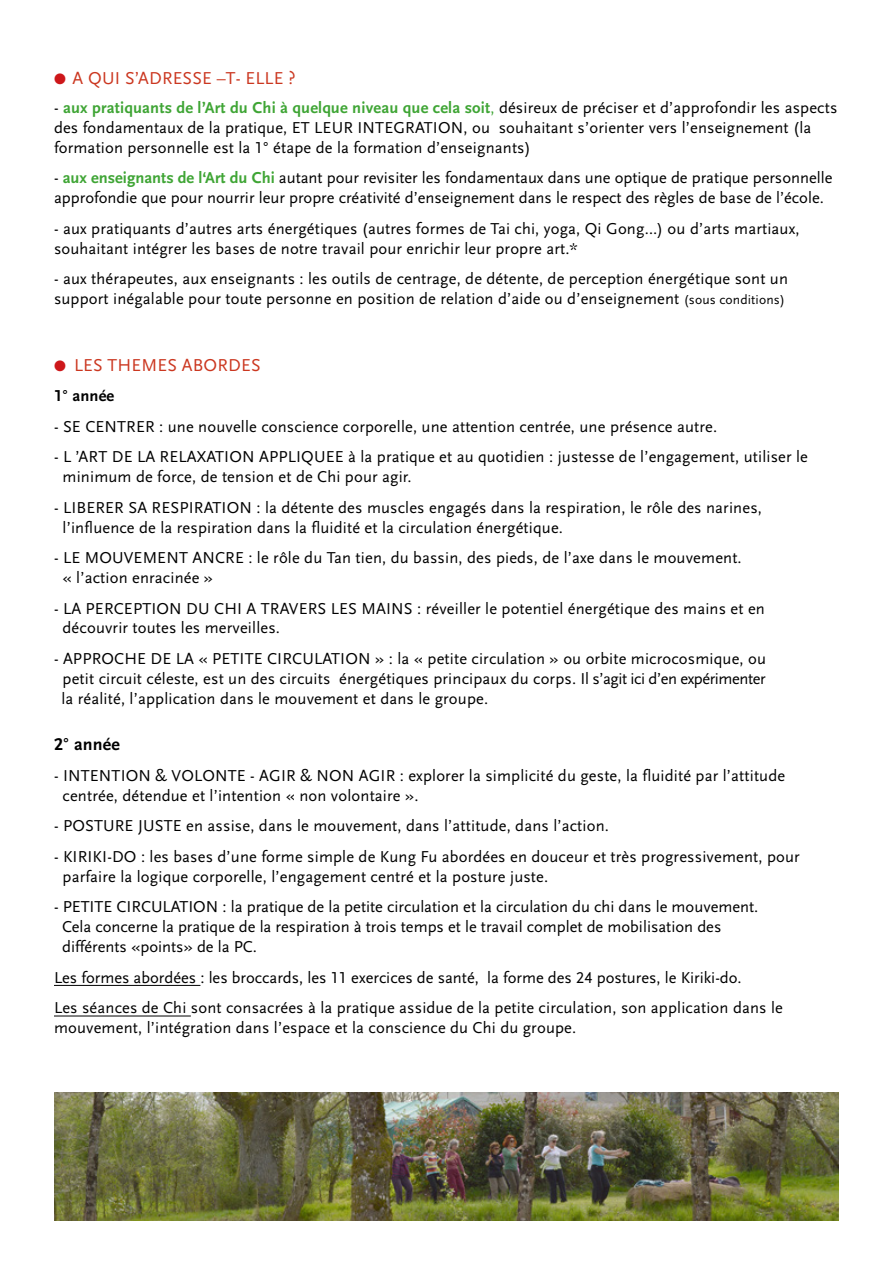
<style>
.page{position:relative;width:893px;height:1263px;background:#fff}
.page>*{position:absolute;margin:0;border:0;box-sizing:border-box;transform-origin:0 0}
.t1{font:18px "Scala Sans Regular LF";letter-spacing:.01em;color:#cb3720}
.t2{font:18px "Scala Sans Bold LF";letter-spacing:.01em;color:#000}
.t3{font:16.5px/19.8px "Scala Sans Regular LF";letter-spacing:.01em;color:#000}
.t4{font:16.5px "Scala Sans Bold LF";letter-spacing:.01em;color:#3fa535}
.t5{font:16.5px "Scala Sans Bold LF";letter-spacing:.01em;color:#000}
.s1{color:#cd171a}
.s2{font-family:"Scala Sans Regular LF";color:#000}
.s3{font-family:"Scala Sans Regular LF"}
.s4{font-family:"Scala Sans Bold LF";color:#3fa535}
.s5{font-size:13.5px}
</style>
<div class="page">
<hr style="left:54px;top:985px;width:146px;height:1px;background:#000">
<hr style="left:54px;top:1016px;width:137px;height:1px;background:#000">
<img style="left:54px;top:1093px;width:785px;height:127px">
<p class="t1" style="left:54px;top:69px;width:243px"><span class="s1">●</span> A QUI S’ADRESSE –T- ELLE ?</p>
<p class="t4" style="left:54px;top:99px;width:785px"><span class="s2">-</span> aux pratiquants de l’Art du Chi à quelque niveau que cela soit<span class="s3">,</span> <span class="s2">désireux de préciser et d’approfondir les aspects</span></p>
<p class="t3" style="left:54px;top:118px;width:759px">des fondamentaux de la pratique, ET LEUR INTEGRATION, ou souhaitant s’orienter vers l’enseignement (la formation personnelle est la 1° étape de la formation d’enseignants)</p>
<p class="t3" style="left:54px;top:168px;width:780px">- <span class="s4">aux enseignants de l‘Art du Chi</span> autant pour revisiter les fondamentaux dans une optique de pratique personnelle approfondie que pour nourrir leur propre créativité d’enseignement dans le respect des règles de base de l’école.</p>
<p class="t3" style="left:54px;top:219px;width:747px">- aux pratiquants d’autres arts énergétiques (autres formes de Tai chi, yoga, Qi Gong…) ou d’arts martiaux, souhaitant intégrer les bases de notre travail pour enrichir leur propre art.*</p>
<p class="t3" style="left:54px;top:269px;width:735px">- aux thérapeutes, aux enseignants : les outils de centrage, de détente, de perception énergétique sont un support inégalable pour toute personne en position de relation d’aide ou d’enseignement <span class="s5">(sous conditions)</span></p>
<p class="t1" style="left:54px;top:355px;width:208px"><span class="s1">●</span> LES THEMES ABORDES</p>
<p class="t5" style="left:54px;top:387px;width:62px">1° année</p>
<p class="t3" style="left:54px;top:417px;width:665px">- SE CENTRER : une nouvelle conscience corporelle, une attention centrée, une présence autre.</p>
<p class="t3" style="left:63px;top:447px;width:747px;text-indent:-9px">- L ’ART DE LA RELAXATION APPLIQUEE à la pratique et au quotidien : justesse de l’engagement, utiliser le minimum de force, de tension et de Chi pour agir.</p>
<p class="t3" style="left:63px;top:498px;width:701px;text-indent:-9px">- LIBERER SA RESPIRATION : la détente des muscles engagés dans la respiration, le rôle des narines, l’influence de la respiration dans la fluidité et la circulation énergétique.</p>
<p class="t3" style="left:63px;top:548px;width:681px;text-indent:-9px">- LE MOUVEMENT ANCRE : le rôle du Tan tien, du bassin, des pieds, de l’axe dans le mouvement. « l’action enracinée »</p>
<p class="t3" style="left:63px;top:599px;width:704px;text-indent:-9px">- LA PERCEPTION DU CHI A TRAVERS LES MAINS : réveiller le potentiel énergétique des mains et en découvrir toutes les merveilles.</p>
<p class="t3" style="left:61px;top:649px;width:706px;text-align:justify;text-indent:-7px">- APPROCHE DE LA « PETITE CIRCULATION » : la « petite circulation » ou orbite microcosmique, ou petit circuit céleste, est un des circuits énergétiques principaux du corps. Il s’agit ici d’en expérimenter la réalité, l’application dans le mouvement et dans le groupe.</p>
<p class="t2" style="left:54px;top:735px;width:67px">2° année</p>
<p class="t3" style="left:63px;top:766px;width:724px;text-indent:-9px">- INTENTION &amp; VOLONTE - AGIR &amp; NON AGIR : explorer la simplicité du geste, la fluidité par l’attitude centrée, détendue et l’intention « non volontaire ».</p>
<p class="t3" style="left:54px;top:816px;width:557px">- POSTURE JUSTE en assise, dans le mouvement, dans l’attitude, dans l’action.</p>
<p class="t3" style="left:63px;top:847px;width:739px;text-indent:-9px">- KIRIKI-DO : les bases d’une forme simple de Kung Fu abordées en douceur et très progressivement, pour parfaire la logique corporelle, l’engagement centré et la posture juste.</p>
<p class="t3" style="left:62px;top:897px;width:698px;text-indent:-8px">- PETITE CIRCULATION : la pratique de la petite circulation et la circulation du chi dans le mouvement.<br>Cela concerne la pratique de la respiration à trois temps et le travail complet de mobilisation des différents «points» de la PC.</p>
<p class="t3" style="left:54px;top:962px;width:730px;line-height:30.6px">Les formes abordées : les broccards, les 11 exercices de santé, la forme des 24 postures, le Kiriki-do.<br>Les séances de Chi sont consacrées à la pratique assidue de la petite circulation, son application dans le</p>
<p class="t3" style="left:54px;top:1018px;width:524px">mouvement, l’intégration dans l’espace et la conscience du Chi du groupe.</p>
</div>
